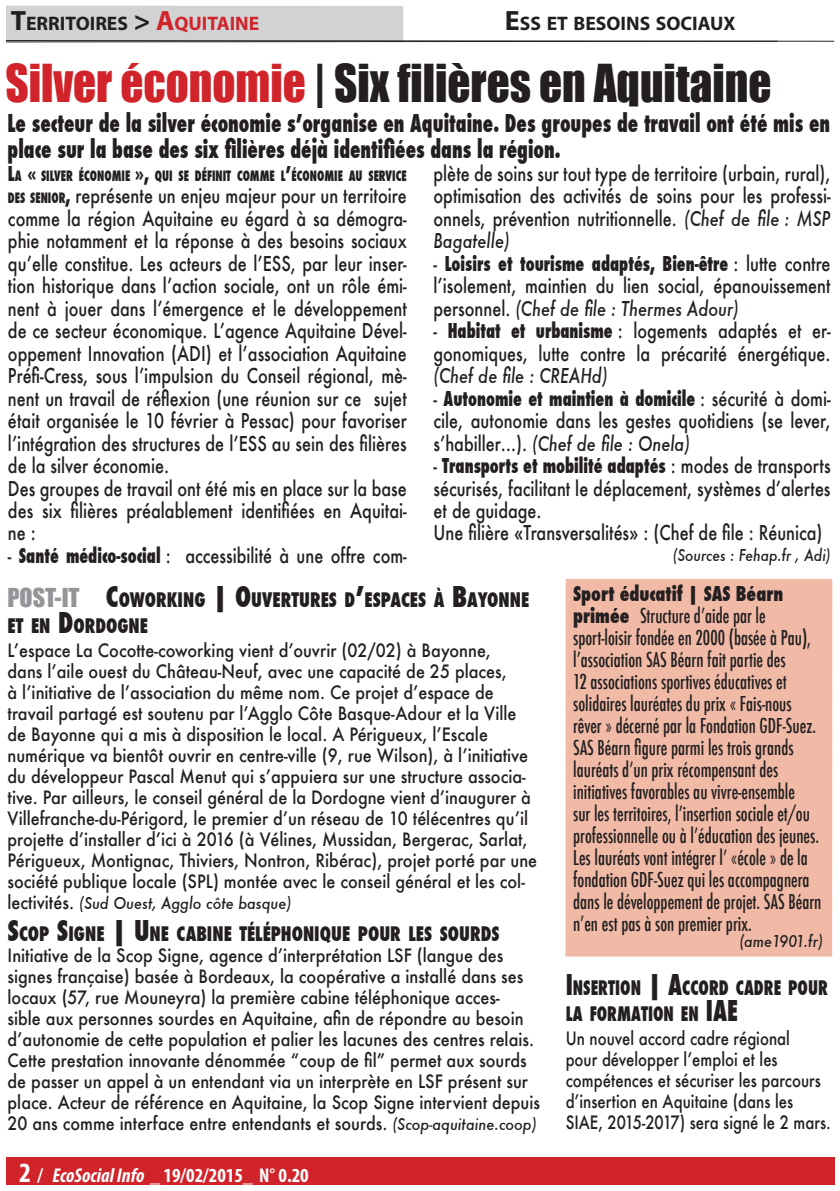
<style>
.page{position:relative;width:840px;height:1191px;background:#fff}
.page>*{position:absolute;margin:0;border:0;box-sizing:border-box;transform-origin:0 0}
.t1{font:48px "Impact";color:#231f20;scale:.94 1}
.t2{font:800 condensed 24px/26px "Futura";color:#231f20;scale:.8 1}
.t3{font:500 20px/22.4px "Futura";color:#231f20;scale:.81 1}
.t4{font:500 condensed 20px/22px "Futura";color:#231f20;scale:.89 1}
.t5{font:700 condensed 20px "Myriad Pro";color:#fff}
.t6{font:italic 500 20px "Futura";color:#231f20;scale:.81 1}
.t7{font:800 condensed 19.6px/26px "Futura";color:#231f20;scale:.9 1}
.t8{font:800 condensed 19.6px "Futura";color:#231f20;scale:.9 1}
.t9{font:800 condensed 19.6px/26px "Futura";color:#231f20;scale:.83 1}
.t10{font:700 19.6px "Myriad";color:#231f20}
.t11{font:500 18px/21px "Futura";color:#231f20;scale:.9 1}
.t12{font:500 18px/21px "Futura";color:#231f20;scale:.83 1}
.t13{font:italic 500 16px "Futura";color:#231f20;scale:.9 1}
.t14{font:italic 500 16px "Futura";color:#231f20;scale:.86 1}
.t15{font:italic 500 16px "Futura";color:#231f20;scale:.89 1}
.t16{font:800 condensed 14px "Futura";color:#231f20;scale:.81 1}
.s1{font-size:28px}
.s2{font-size:28px;color:#d1232a}
.s3{color:#d1232a}
.s4{font-size:20px}
.s5{font-weight:800;font-stretch:condensed;font-size:14px}
.s6{font-weight:800;font-stretch:condensed}
.s7{font-style:italic}
.s8{font-weight:800}
.s9{font-family:"Impact";font-weight:400;font-stretch:normal;font-size:24px;color:#939598}
.s10{font-style:inherit}
.s11{font-style:normal;font-size:18px}
.s12{font-style:italic;font-size:16px}
</style>
<div class="page">
<div style="left:6px;top:6px;width:397px;height:35px;background:#d1d2d4"></div>
<div style="left:6px;top:1157px;width:827px;height:28px;background:#d1232a"></div>
<svg style="left:5px;top:40px;width:829px;height:3px"></svg>
<div style="left:565px;top:579px;width:266px;height:377px;background:#f0baa6"></div>
<p class="t10" style="left:11px;top:13px;width:248px"><span class="s1">T</span>ERRITOIRES <span class="s1">&gt;</span> <span class="s2">A</span><span class="s3">QUITAINE</span></p>
<p class="t10" style="left:504px;top:13px;width:232px"><span class="s1">E</span>SS ET BESOINS SOCIAUX</p>
<h1 class="t1" style="left:5px;top:54px;width:816px"><span class="s3">Silver économie</span> | Six filières en Aquitaine</h1>
<p class="t2" style="left:8px;top:110px;width:1029px">Le secteur de la silver économie s’organise en Aquitaine. Des groupes de travail ont été mis en place sur la base des six filières déjà identifiées dans la région.</p>
<p class="t16" style="left:8px;top:166px;width:493px"><span class="s4">L</span>A <span class="s4">«</span> SILVER ÉCONOMIE <span class="s4">»,</span> QUI SE DÉFINIT COMME L<span class="s4">’</span>ÉCONOMIE AU SERVICE</p>
<p class="t3" style="left:8px;top:184px;width:493px"><span class="s5">des senior</span><span class="s6">,</span> représente un enjeu majeur pour un territoire comme la région Aquitaine eu égard à sa démogra&shy;phie notamment et la réponse à des besoins sociaux qu’elle constitue. Les acteurs de l’ESS, par leur inser&shy;tion historique dans l’action sociale, ont un rôle émi&shy;nent à jouer dans l’émergence et le développement de ce secteur économique. L’agence Aquitaine Dével&shy;oppement Innovation (ADI) et l’association Aquitaine Préfi-Cress, sous l’impulsion du Conseil régional, mè&shy;nent un travail de réflexion (une réunion sur ce sujet était organisée le 10 février à Pessac) pour favoriser l’intégration des structures de l’ESS au sein des filières de la silver économie.<br>Des groupes de travail ont été mis en place sur la base des six filières préalablement identifiées en Aquitai&shy;ne :</p>
<p class="t3" style="left:8px;top:544px;width:493px">- <span class="s6">Santé médico-social</span> : accessibilité à une offre com-</p>
<p class="t3" style="left:433px;top:162px;width:491px;text-align:justify">plète de soins sur tout type de territoire (urbain, rural), optimisation des activités de soins pour les professi&shy;onnels, prévention nutritionnelle. <span class="s7">(Chef de file : MSP Bagatelle)</span></p>
<p class="t3" style="left:433px;top:252px;width:491px;text-align:justify">- <span class="s6">Loisirs et tourisme adaptés, Bien-être</span> : lutte contre l’isolement, maintien du lien social, épanouissement personnel. <span class="s7">(Chef de file : Thermes Adour)</span></p>
<p class="t3" style="left:433px;top:319px;width:491px">- <span class="s6">Habitat et urbanisme</span> : logements adaptés et er&shy;gonomiques, lutte contre la précarité énergétique.</p>
<p class="t6" style="left:433px;top:362px;width:216px">(Chef de file : CREAHd)</p>
<p class="t3" style="left:433px;top:387px;width:491px;text-align:justify">- <span class="s6">Autonomie et maintien à domicile</span> : sécurité à domi&shy;cile, autonomie dans les gestes quotidiens (se lever, s’habiller…). <span class="s7">(Chef de file : Onela)</span></p>
<p class="t3" style="left:433px;top:454px;width:491px">- <span class="s6">Transports et mobilité adaptés</span> : modes de transports sécurisés, facilitant le déplacement, systèmes d’alertes et de guidage.<br>Une filière «Transversalités» : (Chef de file : Réunica)</p>
<p class="t14" style="left:672px;top:544px;width:185px">(Sources : Fehap.fr , Adi)</p>
<p class="t4" style="left:573px;top:583px;width:280px"><span class="s8">Sport éducatif | SAS Béarn primée</span> Structure d’aide par le sport-loisir fondée en 2000 (basée à Pau), l’association SAS Béarn fait partie des<br>12 associations sportives éducatives et solidaires lauréates du prix « Fais-nous rêver » décerné par la Fondation GDF-Suez.<br>SAS Béarn figure parmi les trois grands lauréats d’un prix récompensant des initiatives favorables au vivre-ensemble<br>sur les territoires, l’insertion sociale et/ou professionnelle ou à l’éducation des jeunes.<br>Les lauréats vont intégrer l’ «école » de la fondation GDF-Suez qui les accompagnera dans le développement de projet. SAS Béarn n’en est pas à son premier prix.</p>
<p class="t15" style="left:739px;top:930px;width:95px">(ame1901.fr)</p>
<p class="t9" style="left:565px;top:974px;width:317px"><span class="s1">I</span>nsertion <span class="s1">| A</span>ccord cadre pour la formation en <span class="s1">IAE</span></p>
<p class="t12" style="left:565px;top:1027px;width:320px">Un nouvel accord cadre régional<br>pour développer l’emploi et les compétences et sécuriser les parcours d’insertion en Aquitaine (dans les SIAE, 2015-2017) sera signé le 2 mars.</p>
<p class="t7" style="left:8px;top:587px;width:580px"><span class="s9">POST-IT</span> <span class="s1">C</span>OWORKING <span class="s1">| O</span>UVERTURES D<span class="s1">’</span>ESPACES À <span class="s1">B</span>AYONNE <span class="s10">et en</span> <span class="s1">D</span><span class="s10">ordogne</span></p>
<p class="t11" style="left:8px;top:640px;width:589px">L’espace La Cocotte-coworking vient d’ouvrir (02/02) à Bayonne,<br>dans l’aile ouest du Château-Neuf, avec une capacité de 25 places,<br>à l’initiative de l’association du même nom. Ce projet d’espace de travail partagé est soutenu par l’Agglo Côte Basque-Adour et la Ville de Bayonne qui a mis à disposition le local. A Périgueux, l’Escale numérique va bientôt ouvrir en centre-ville (9, rue Wilson), à l’initiative du développeur Pascal Menut qui s’appuiera sur une structure associa&shy;tive. Par ailleurs, le conseil général de la Dordogne vient d’inaugurer à Villefranche-du-Périgord, le premier d’un réseau de 10 télécentres qu’il projette d’installer d’ici à 2016 (à Vélines, Mussidan, Bergerac, Sarlat, Périgueux, Montignac, Thiviers, Nontron, Ribérac), projet porté par une société publique locale (SPL) montée avec le conseil général et les col-</p>
<p class="t13" style="left:8px;top:892px;width:317px"><span class="s11">lectivités.</span> (Sud Ouest, Agglo côte basque)</p>
<p class="t8" style="left:8px;top:920px;width:546px"><span class="s1">S</span>cop <span class="s1">S</span>igne <span class="s1">| U</span>ne cabine téléphonique pour les sourds</p>
<p class="t11" style="left:8px;top:944px;width:592px">Initiative de la Scop Signe, agence d’interprétation LSF (langue des signes française) basée à Bordeaux, la coopérative a installé dans ses locaux (57, rue Mouneyra) la première cabine téléphonique acces-<br>sible aux personnes sourdes en Aquitaine, afin de répondre au besoin d’autonomie de cette population et palier les lacunes des centres relais.<br>Cette prestation innovante dénommée “coup de fil” permet aux sourds de passer un appel à un entendant via un interprète en LSF présent sur place. Acteur de référence en Aquitaine, la Scop Signe intervient depuis 20 ans comme interface entre entendants et sourds. <span class="s12">(Scop-aquitaine.coop)</span></p>
<p class="t5" style="left:37px;top:1162px;width:273px">/ <span class="s7">EcoSocial Info</span> _ 19/02/2015_ N° 0.20</p>
</div>
